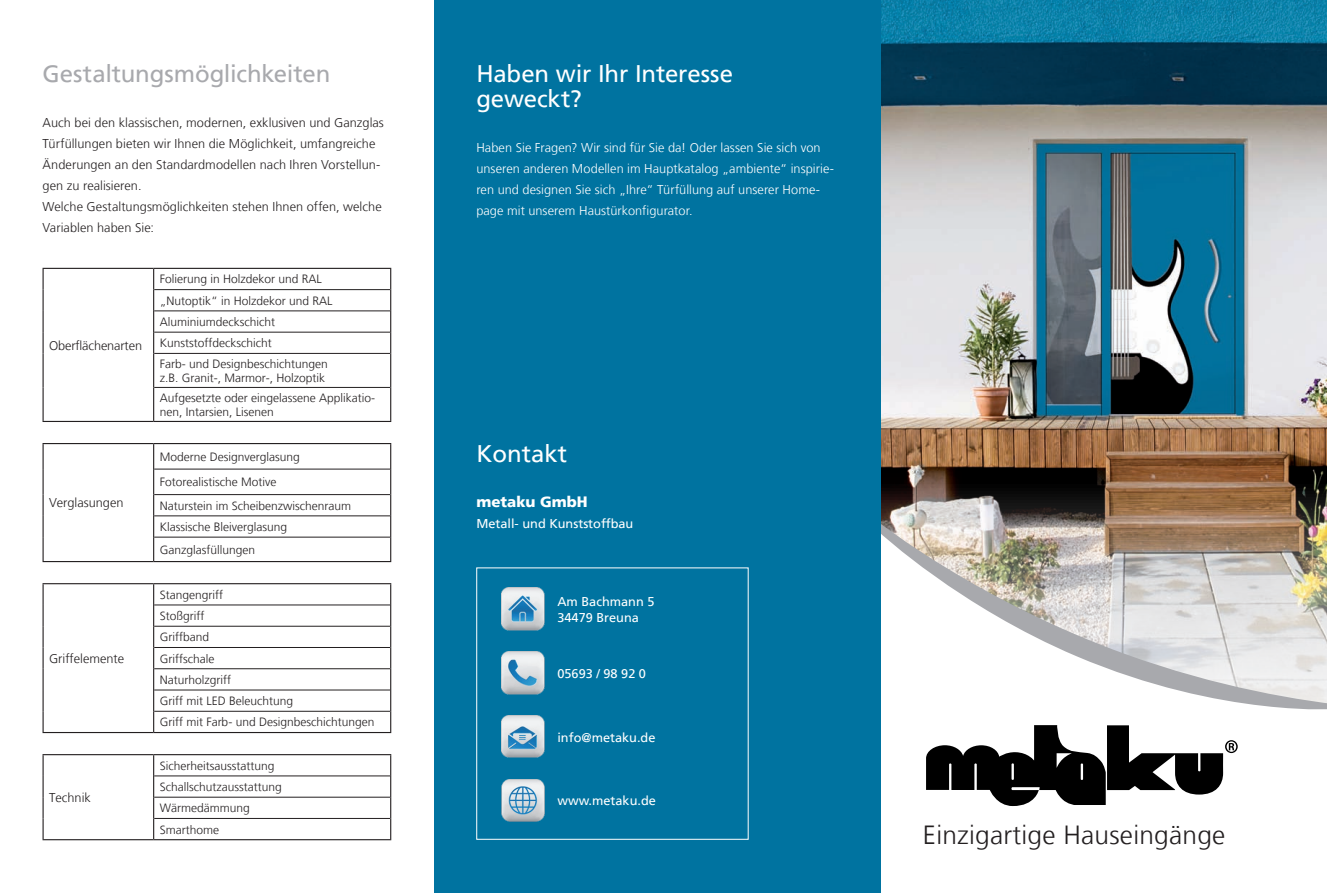
<style>
.page{position:relative;width:1327px;height:893px;background:#fff}
.page>*{position:absolute;margin:0;border:0;box-sizing:border-box;transform-origin:0 0}
.t1{font:300 26.25px "Frutiger LT";letter-spacing:.01em;color:#231f20}
.t2{font:24px/25.5px "Frutiger LT";letter-spacing:-.005em;color:#fff}
.t3{font:24px "Frutiger LT";letter-spacing:-.005em;color:#a8a9ad}
.t4{font:900 15px "Frutiger LT";color:#fff}
.t5{font:300 12.75px/21px "Frutiger LT";letter-spacing:.005em;color:#231f20}
.t6{font:300 12.75px/21px "Frutiger LT";letter-spacing:.005em;color:#fff}
.t7{font:12.75px/15.3px "Frutiger LT";color:#fff}
.t8{font:300 12px/21.3px "Frutiger LT";color:#231f20}
</style>
<div class="page">
<img style="left:880px;top:0;width:447px;height:523px">
<img style="left:880px;top:523px;width:447px;height:10px">
<svg style="left:880px;top:533px;width:447px;height:360px"></svg>
<svg style="left:42px;top:267px;width:182px;height:256px"></svg>
<svg style="left:224px;top:267px;width:92px;height:574px"></svg>
<hr style="left:154px;top:289px;width:236px;height:1px;background:#231f20">
<hr style="left:154px;top:311px;width:236px;height:1px;background:#231f20">
<hr style="left:154px;top:332px;width:236px;height:1px;background:#231f20">
<hr style="left:154px;top:353px;width:236px;height:1px;background:#231f20">
<hr style="left:154px;top:387px;width:236px;height:1px;background:#231f20">
<hr style="left:43px;top:268px;width:111px;height:1px;background:#231f20">
<svg style="left:43px;top:269px;width:1px;height:84px"></svg>
<hr style="left:43px;top:353px;width:1px;height:34px;background:#231f20">
<hr style="left:43px;top:387px;width:1px;height:34px;background:#231f20">
<hr style="left:43px;top:421px;width:111px;height:1px;background:#231f20">
<hr style="left:154px;top:268px;width:237px;height:1px;background:#231f20">
<svg style="left:153px;top:269px;width:1px;height:84px"></svg>
<svg style="left:390px;top:269px;width:1px;height:84px"></svg>
<hr style="left:153px;top:353px;width:1px;height:34px;background:#231f20">
<hr style="left:390px;top:353px;width:1px;height:34px;background:#231f20">
<hr style="left:153px;top:387px;width:1px;height:34px;background:#231f20">
<hr style="left:390px;top:387px;width:1px;height:34px;background:#231f20">
<hr style="left:154px;top:421px;width:237px;height:1px;background:#231f20">
<hr style="left:154px;top:469px;width:236px;height:1px;background:#231f20">
<hr style="left:154px;top:494px;width:236px;height:1px;background:#231f20">
<hr style="left:154px;top:516px;width:236px;height:1px;background:#231f20">
<hr style="left:154px;top:537px;width:236px;height:1px;background:#231f20">
<hr style="left:43px;top:561px;width:111px;height:1px;background:#231f20">
<hr style="left:154px;top:561px;width:237px;height:1px;background:#231f20">
<hr style="left:43px;top:443px;width:111px;height:1px;background:#231f20">
<svg style="left:43px;top:444px;width:1px;height:117px"></svg>
<hr style="left:154px;top:443px;width:237px;height:1px;background:#231f20">
<svg style="left:153px;top:444px;width:1px;height:117px"></svg>
<svg style="left:390px;top:444px;width:1px;height:117px"></svg>
<hr style="left:154px;top:605px;width:236px;height:1px;background:#231f20">
<hr style="left:154px;top:626px;width:236px;height:1px;background:#231f20">
<hr style="left:154px;top:647px;width:236px;height:1px;background:#231f20">
<hr style="left:154px;top:668px;width:236px;height:1px;background:#231f20">
<hr style="left:154px;top:690px;width:236px;height:1px;background:#231f20">
<hr style="left:154px;top:711px;width:236px;height:1px;background:#231f20">
<hr style="left:43px;top:583px;width:111px;height:1px;background:#231f20">
<svg style="left:43px;top:584px;width:1px;height:148px"></svg>
<hr style="left:43px;top:732px;width:111px;height:1px;background:#231f20">
<hr style="left:154px;top:583px;width:237px;height:1px;background:#231f20">
<svg style="left:153px;top:584px;width:1px;height:148px"></svg>
<svg style="left:390px;top:584px;width:1px;height:148px"></svg>
<hr style="left:154px;top:732px;width:237px;height:1px;background:#231f20">
<hr style="left:154px;top:776px;width:236px;height:1px;background:#231f20">
<hr style="left:154px;top:797px;width:236px;height:1px;background:#231f20">
<hr style="left:154px;top:818px;width:236px;height:1px;background:#231f20">
<hr style="left:43px;top:839px;width:111px;height:1px;background:#231f20">
<hr style="left:154px;top:839px;width:237px;height:1px;background:#231f20">
<hr style="left:43px;top:754px;width:111px;height:1px;background:#231f20">
<svg style="left:43px;top:755px;width:1px;height:84px"></svg>
<hr style="left:154px;top:754px;width:237px;height:1px;background:#231f20">
<svg style="left:153px;top:755px;width:1px;height:84px"></svg>
<svg style="left:390px;top:755px;width:1px;height:84px"></svg>
<div style="left:434px;top:0;width:446px;height:893px;background:#0073a0"></div>
<div style="left:476px;top:567px;width:272px;height:273px;border:1px solid #fff"></div>
<img style="left:502px;top:588px;width:42px;height:42px">
<img style="left:502px;top:652px;width:42px;height:42px">
<img style="left:502px;top:715px;width:42px;height:43px">
<img style="left:502px;top:779px;width:42px;height:43px">
<svg style="left:926px;top:725px;width:311px;height:81px"></svg>
<h2 class="t3" style="left:43px;top:59px;width:289px">Gestaltungsmöglichkeiten</h2>
<p class="t5" style="left:43px;top:112px;width:343px">Auch bei den klassischen, modernen, exklusiven und Ganzglas Türfüllungen bieten wir Ihnen die Möglichkeit, umfangreiche Änderungen an den Standardmodellen nach Ihren Vorstellun&shy;gen zu realisieren.<br>Welche Gestaltungsmöglichkeiten stehen Ihnen offen, welche Variablen haben Sie:</p>
<p class="t5" style="left:49px;top:335px;width:94px">Oberflächenarten</p>
<p class="t5" style="left:49px;top:493px;width:76px">Verglasungen</p>
<p class="t5" style="left:49px;top:648px;width:77px">Griffelemente</p>
<p class="t5" style="left:49px;top:787px;width:43px">Technik</p>
<p class="t8" style="left:160px;top:269px;width:174px">Folierung in Holzdekor und RAL „Nutoptik“ in Holzdekor und RAL<br>Aluminiumdeckschicht<br>Kunststoffdeckschicht<br>Farb- und Designbeschichtungen</p>
<p class="t8" style="left:160px;top:368px;width:217px;line-height:19.6px">z.B. Granit-, Marmor-, Holzoptik<br>Aufgesetzte oder eingelassene Applikatio-</p>
<p class="t8" style="left:160px;top:402px;width:116px">nen, Intarsien, Lisenen</p>
<p class="t8" style="left:160px;top:444px;width:142px;line-height:25.5px">Moderne Designverglasung<br>Fotorealistische Motive</p>
<p class="t8" style="left:160px;top:495px;width:193px">Naturstein im Scheibenzwischenraum<br>Klassische Bleiverglasung</p>
<p class="t8" style="left:160px;top:539px;width:97px">Ganzglasfüllungen</p>
<p class="t8" style="left:160px;top:584px;width:216px">Stangengriff<br>Stoßgriff<br>Griffband<br>Griffschale<br>Naturholzgriff<br>Griff mit LED Beleuchtung<br>Griff mit Farb- und Designbeschichtungen</p>
<p class="t8" style="left:160px;top:755px;width:124px">Sicherheitsausstattung<br>Schallschutzausstattung<br>Wärmedämmung<br>Smarthome</p>
<h2 class="t2" style="left:476px;top:61px;width:258px">Haben wir Ihr Interesse geweckt?</h2>
<p class="t6" style="left:476px;top:138px;width:359px">Haben Sie Fragen? Wir sind für Sie da! Oder lassen Sie sich von unseren anderen Modellen im Hauptkatalog „ambiente“ inspirie&shy;ren und designen Sie sich „Ihre“ Türfüllung auf unserer Home&shy;page mit unserem Haustürkonfigurator.</p>
<h2 class="t2" style="left:476px;top:441px;width:92px">Kontakt</h2>
<p class="t4" style="left:476px;top:493px;width:113px">metaku GmbH</p>
<p class="t7" style="left:476px;top:516px;width:159px">Metall- und Kunststoffbau</p>
<p class="t7" style="left:557px;top:594px;width:99px">Am Bachmann 5<br>34479 Breuna</p>
<p class="t7" style="left:557px;top:666px;width:90px">05693 / 98 92 0</p>
<p class="t7" style="left:557px;top:729px;width:100px">info@metaku.de</p>
<p class="t7" style="left:557px;top:793px;width:100px">www.metaku.de</p>
<h1 class="t1" style="left:923px;top:820px;width:304px">Einzigartige Hauseingänge</h1>
</div>
